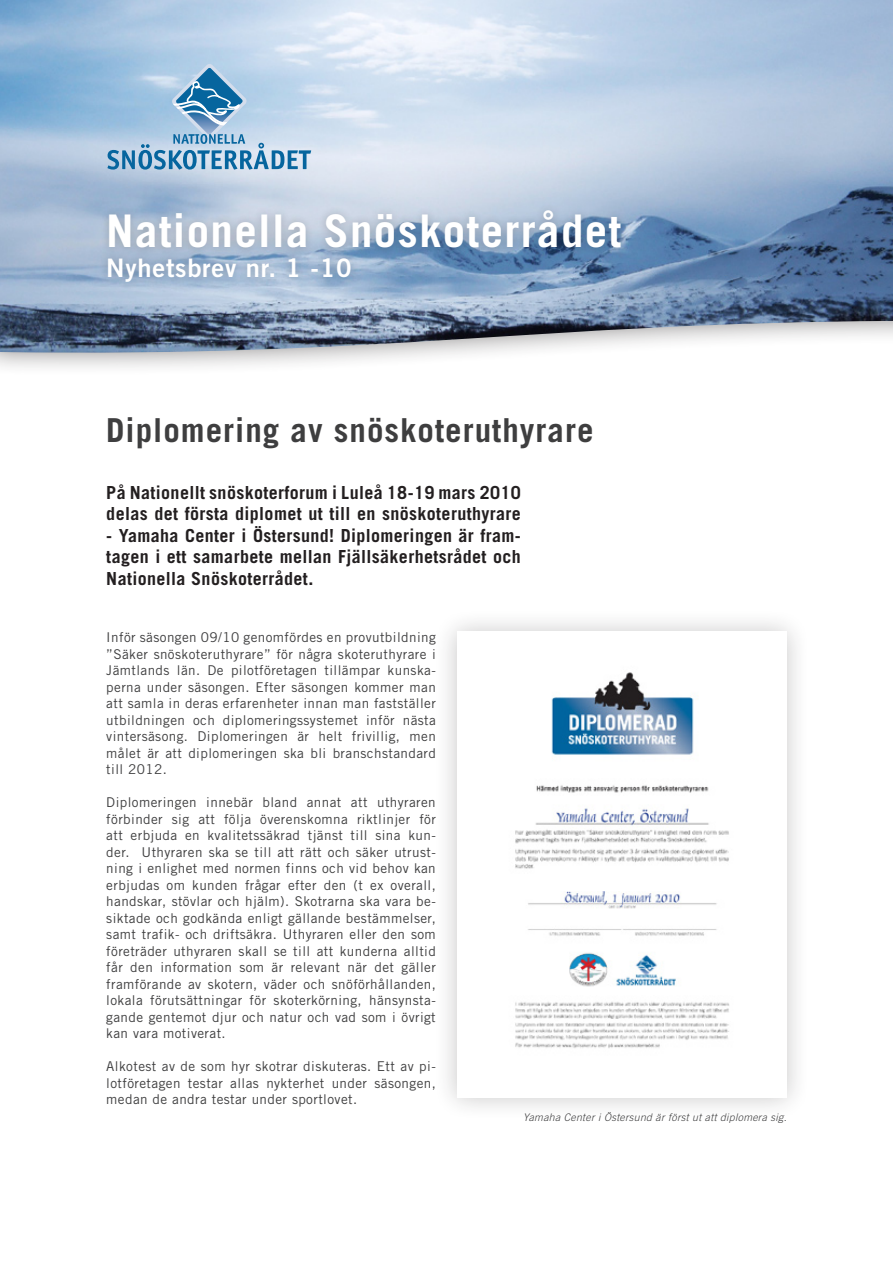
<style>
.page{position:relative;width:893px;height:1263px;background:#fff}
.page>*{position:absolute;margin:0;border:0;box-sizing:border-box;transform-origin:0 0}
.t1{font:700 45px "Trade Gothic";letter-spacing:.03em;color:#fff}
.t2{font:700 33px "Trade Gothic";letter-spacing:.03em;color:#3e3e3f}
.t3{font:25.5px "Trade Gothic Bold Two";letter-spacing:.03em;color:#fff}
.t4{font:700 18px/21.6px "Trade Gothic";letter-spacing:.02em;color:#231f20}
.t5{font:13.5px/16.5px "Trade Gothic";letter-spacing:.03em;color:#3e3e3f;text-align:justify}
.t6{font:italic 300 10.5px "Trade Gothic";letter-spacing:.03em;color:#3e3e3f}
</style>
<div class="page">
<div style="left:432px;top:607px;width:377px;height:513px;background:#231f20;opacity:.25"></div>
<img style="left:457px;top:632px;width:330px;height:465px">
<div style="left:0;top:0;width:893px;height:375px;background:#231f20;opacity:.5"></div>
<img style="left:0;top:0;width:893px;height:354px">
<svg style="left:107px;top:64px;width:204px;height:106px"></svg>
<div style="left:99px;top:202px;width:530px;height:88px;background:#231f20;opacity:.25"></div>
<p class="t1" style="left:106px;top:204px;width:516px">Nationella Snöskoterrådet</p>
<p class="t3" style="left:106px;top:252px;width:247px">Nyhetsbrev nr. 1 -10</p>
<p class="t2" style="left:106px;top:410px;width:489px">Diplomering av snöskoteruthyrare</p>
<p class="t4" style="left:106px;top:481px;width:416px">På Nationellt snöskoterforum i Luleå 18-19 mars 2010 delas det första diplomet ut till en snöskoteruthyrare</p>
<p class="t4" style="left:106px;top:524px;width:416px;text-align:justify">- Yamaha Center i Östersund! Diplomeringen är fram&shy;tagen i ett samarbete mellan Fjällsäkerhetsrådet och Nationella Snöskoterrådet.</p>
<p class="t5" style="left:106px;top:629px;width:331px">Inför säsongen 09/10 genomfördes en provutbildning ”Säker snöskoteruthyrare” för några skoteruthyrare i Jämtlands län. De pilotföretagen tillämpar kunska&shy;perna under säsongen. Efter säsongen kommer man att samla in deras erfarenheter innan man fastställer utbildningen och diplomeringssystemet inför nästa vintersäsong. Diplomeringen är helt frivillig, men målet är att diplomeringen ska bli branschstandard till 2012.</p>
<p class="t5" style="left:106px;top:794px;width:331px">Diplomeringen innebär bland annat att uthyraren förbinder sig att följa överenskomna riktlinjer för att erbjuda en kvalitetssäkrad tjänst till sina kun&shy;der. Uthyraren ska se till att rätt och säker utrust&shy;ning i enlighet med normen finns och vid behov kan erbjudas om kunden frågar efter den (t ex overall, handskar, stövlar och hjälm). Skotrarna ska vara be&shy;siktade och godkända enligt gällande bestämmelser, samt trafik- och driftsäkra. Uthyraren eller den som företräder uthyraren skall se till att kunderna alltid får den information som är relevant när det gäller framförande av skotern, väder och snöförhållanden, lokala förutsättningar för skoterkörning, hänsynsta&shy;gande gentemot djur och natur och vad som i övrigt kan vara motiverat.</p>
<p class="t5" style="left:106px;top:1058px;width:331px">Alkotest av de som hyr skotrar diskuteras. Ett av pi&shy;lotföretagen testar allas nykterhet under säsongen, medan de andra testar under sportlovet.</p>
<p class="t6" style="left:523px;top:1111px;width:265px">Yamaha Center i Östersund är först ut att diplomera sig.</p>
</div>
